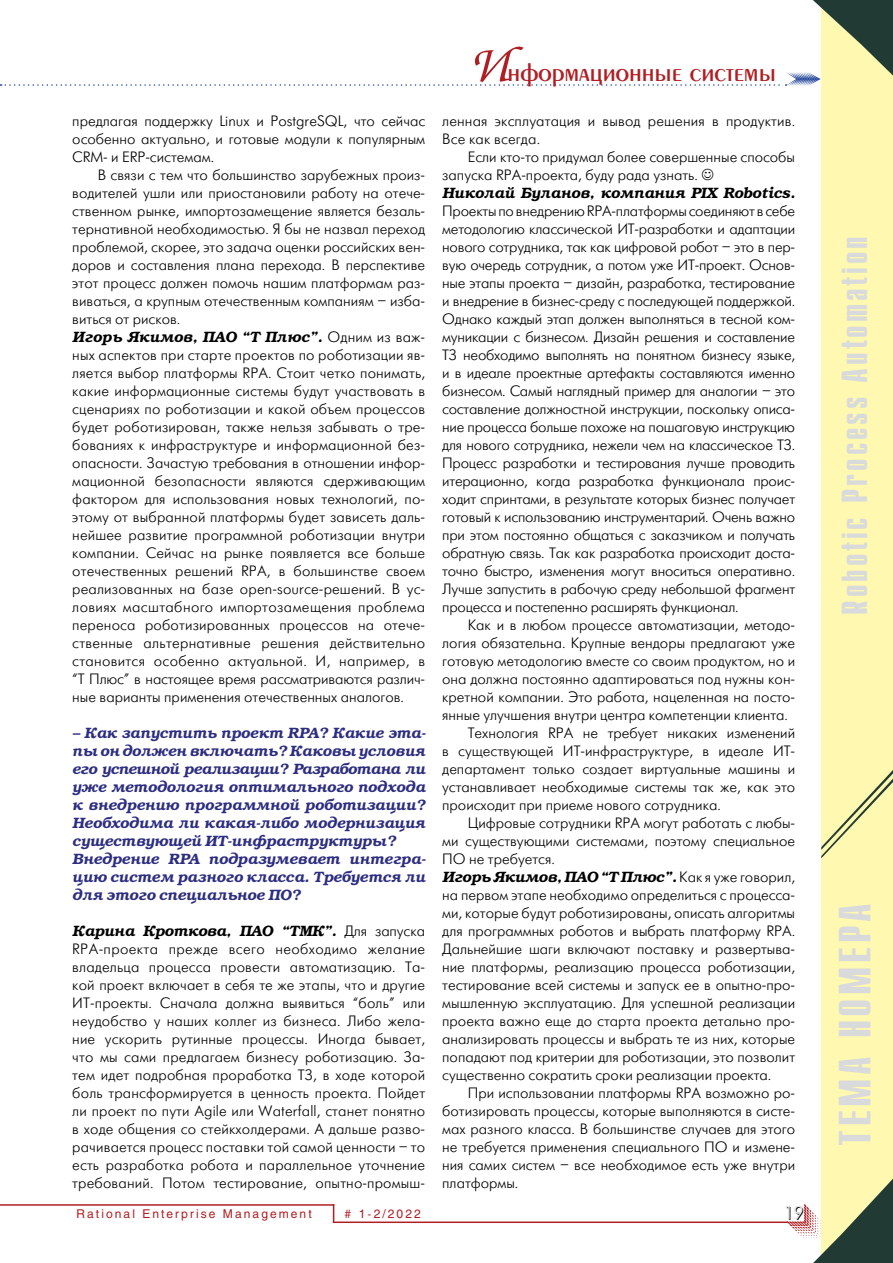
<style>
.page{position:relative;width:893px;height:1263px;background:#fff}
.page>*{position:absolute;margin:0;border:0;box-sizing:border-box;transform-origin:0 0}
.t1{font:700 45px "Compact C";letter-spacing:.08em;color:#d9dadb}
.t2{font:700 36px "Compact C";letter-spacing:.08em;color:#d9dadb}
.t3{font:27px "Penta Demi";color:#b01e23}
.t4{font:18px "Futuris Shadow C";color:#000}
.t5{font:15px/18px "Futuris Light C";color:#000;text-align:justify}
.t6{font:italic 600 15px/18px "Bookman C";color:#2d2d81}
.t7{font:italic 600 15px "Bookman C";color:#000}
.t8{font:12px "Helios";letter-spacing:.17em;color:#b01e23}
.s1{font-family:"Futuris Light C";font-weight:400;font-style:normal}
.s2{font-family:"Zapf Chancery C";font-size:54px}
</style>
<div class="page">
<hr style="left:0;top:1204px;width:334px;height:2px;background:#b01e23">
<svg style="left:333px;top:1206px;width:1px;height:15px"></svg>
<hr style="left:333px;top:1221px;width:455px;height:2px;background:#b01e23">
<div style="left:821px;top:0;width:72px;height:1263px;background:#fff8b0"></div>
<svg style="left:821px;top:770px;width:72px;height:88px"></svg>
<svg style="left:0;top:0;width:893px;height:86px"></svg>
<svg style="left:787px;top:1178px;width:106px;height:85px"></svg>
<p class="t5" style="left:72px;top:112px;width:354px">предлагая поддержку Linux и PostgreSQL, что сейчас особенно актуально, и готовые модули к популярным CRM- и ERP-системам.</p>
<p class="t5" style="left:72px;top:166px;width:354px;text-indent:26px">В связи с тем что большинство зарубежных произ&shy;водителей ушли или приостановили работу на отече&shy;ственном рынке, импортозамещение является безаль&shy;тернативной необходимостью. Я бы не назвал переход проблемой, скорее, это задача оценки российских вен&shy;доров и составления плана перехода. В перспективе этот процесс должен помочь нашим платформам раз&shy;виваться, а крупным отечественным компаниям – изба&shy;виться от рисков.</p>
<p class="t7" style="left:72px;top:328px;width:354px">Игорь Якимов, ПАО “Т Плюс”. <span class="s1">Одним из важ-</span></p>
<p class="t5" style="left:72px;top:346px;width:354px">ных аспектов при старте проектов по роботизации яв&shy;ляется выбор платформы RPA. Стоит четко понимать, какие информационные системы будут участвовать в сценариях по роботизации и какой объем процессов будет роботизирован, также нельзя забывать о тре&shy;бованиях к инфраструктуре и информационной без&shy;опасности. Зачастую требования в отношении инфор&shy;мационной безопасности являются сдерживающим фактором для использования новых технологий, по&shy;этому от выбранной платформы будет зависеть даль&shy;нейшее развитие программной роботизации внутри компании. Сейчас на рынке появляется все больше отечественных решений RPA, в большинстве своем реализованных на базе open-source-решений. В ус&shy;ловиях масштабного импортозамещения проблема переноса роботизированных процессов на отече&shy;ственные альтернативные решения действительно становится особенно актуальной. И, например, в “Т Плюс” в настоящее время рассматриваются различ&shy;ные варианты применения отечественных аналогов.</p>
<p class="t6" style="left:72px;top:724px;width:355px">– Как запустить проект RPA? Какие эта&shy;пы он должен включать? Каковы условия его успешной реализации? Разработана ли уже методология оптимального подхода к внедрению программной роботизации?<br>Необходима ли какая-либо модернизация существующей ИТ-инфраструктуры?<br>Внедрение RPA подразумевает интегра&shy;цию систем разного класса. Требуется ли для этого специальное ПО?</p>
<p class="t7" style="left:72px;top:922px;width:354px">Карина Кроткова, ПАО “ТМК”. <span class="s1">Для запуска</span></p>
<p class="t5" style="left:72px;top:940px;width:354px">RPA-проекта прежде всего необходимо желание владельца процесса провести автоматизацию. Та&shy;кой проект включает в себя те же этапы, что и другие ИТ-проекты. Сначала должна выявиться “боль” или неудобство у наших коллег из бизнеса. Либо жела&shy;ние ускорить рутинные процессы. Иногда бывает, что мы сами предлагаем бизнесу роботизацию. За&shy;тем идет подробная проработка ТЗ, в ходе которой боль трансформируется в ценность проекта. Пойдет ли проект по пути Agile или Waterfall, станет понятно в ходе общения со стейкхолдерами. А дальше разво&shy;рачивается процесс поставки той самой ценности – то есть разработка робота и параллельное уточнение требований. Потом тестирование, опытно-промыш-</p>
<p class="t8" style="left:77px;top:1207px;width:237px">Rational Enterprise Management</p>
<p class="t8" style="left:345px;top:1207px;width:78px"># 1-2/2022</p>
<h3 class="t3" style="left:469px;top:59px;width:309px"><span class="s2">И</span>нформационные системы</h3>
<p class="t5" style="left:442px;top:112px;width:354px">ленная эксплуатация и вывод решения в продуктив.<br>Все как всегда.</p>
<p class="t5" style="left:442px;top:148px;width:354px;text-indent:26px">Если кто-то придумал более совершенные способы запуска RPA-проекта, буду рада узнать.</p>
<p class="t7" style="left:442px;top:184px;width:354px">Николай Буланов, компания PIX Robotics.</p>
<p class="t5" style="left:442px;top:202px;width:354px">Проекты по внедрению RPA-платформы соединяют в себе методологию классической ИТ-разработки и адаптации нового сотрудника, так как цифровой робот – это в пер&shy;вую очередь сотрудник, а потом уже ИТ-проект. Основ&shy;ные этапы проекта – дизайн, разработка, тестирование и внедрение в бизнес-среду с последующей поддержкой.<br>Однако каждый этап должен выполняться в тесной ком&shy;муникации с бизнесом. Дизайн решения и составление ТЗ необходимо выполнять на понятном бизнесу языке, и в идеале проектные артефакты составляются именно бизнесом. Самый наглядный пример для аналогии – это составление должностной инструкции, поскольку описа&shy;ние процесса больше похоже на пошаговую инструкцию для нового сотрудника, нежели чем на классическое ТЗ.<br>Процесс разработки и тестирования лучше проводить итерационно, когда разработка функционала проис&shy;ходит спринтами, в результате которых бизнес получает готовый к использованию инструментарий. Очень важно при этом постоянно общаться с заказчиком и получать обратную связь. Так как разработка происходит доста&shy;точно быстро, изменения могут вноситься оперативно.<br>Лучше запустить в рабочую среду небольшой фрагмент процесса и постепенно расширять функционал.</p>
<p class="t5" style="left:468px;top:616px;width:329px">Как и в любом процессе автоматизации, методо-</p>
<p class="t5" style="left:442px;top:634px;width:354px">логия обязательна. Крупные вендоры предлагают уже</p>
<p class="t5" style="left:442px;top:652px;width:354px">готовую методологию вместе со своим продуктом, но и</p>
<p class="t5" style="left:442px;top:670px;width:354px">она должна постоянно адаптироваться под нужны кон-</p>
<p class="t5" style="left:442px;top:688px;width:354px">кретной компании. Это работа, нацеленная на посто-</p>
<p class="t5" style="left:442px;top:706px;width:347px">янные улучшения внутри центра компетенции клиента.</p>
<p class="t5" style="left:468px;top:724px;width:329px">Технология RPA не требует никаких изменений</p>
<p class="t5" style="left:442px;top:742px;width:354px">в существующей ИТ-инфраструктуре, в идеале ИТ-</p>
<p class="t5" style="left:442px;top:760px;width:354px">департамент только создает виртуальные машины и</p>
<p class="t5" style="left:442px;top:778px;width:354px">устанавливает необходимые системы так же, как это</p>
<p class="t5" style="left:442px;top:796px;width:280px">происходит при приеме нового сотрудника.</p>
<p class="t5" style="left:468px;top:814px;width:329px">Цифровые сотрудники RPA могут работать с любы-</p>
<p class="t5" style="left:442px;top:832px;width:354px">ми существующими системами, поэтому специальное</p>
<p class="t5" style="left:442px;top:850px;width:114px">ПО не требуется.</p>
<p class="t7" style="left:442px;top:868px;width:354px">Игорь Якимов, ПАО “Т Плюс”. <span class="s1">Как я уже говорил,</span></p>
<p class="t5" style="left:442px;top:886px;width:354px">на первом этапе необходимо определиться с процесса&shy;ми, которые будут роботизированы, описать алгоритмы для программных роботов и выбрать платформу RPA.<br>Дальнейшие шаги включают поставку и развертыва&shy;ние платформы, реализацию процесса роботизации, тестирование всей системы и запуск ее в опытно-про&shy;мышленную эксплуатацию. Для успешной реализации проекта важно еще до старта проекта детально про&shy;анализировать процессы и выбрать те из них, которые попадают под критерии для роботизации, это позволит существенно сократить сроки реализации проекта.</p>
<p class="t5" style="left:442px;top:1084px;width:354px;text-indent:26px">При использовании платформы RPA возможно ро&shy;ботизировать процессы, которые выполняются в систе&shy;мах разного класса. В большинстве случаев для этого не требуется применения специального ПО и измене&shy;ния самих систем – все необходимое есть уже внутри платформы.</p>
<p class="t4" style="left:784px;top:1204px;width:21px">19</p>
<h2 class="t2" style="left:837px;top:615px;width:380px;rotate:-90deg">Robotic Process Automation</h2>
<h1 class="t1" style="left:833px;top:1145px;width:244px;rotate:-90deg">ТЕМА НОМЕРА</h1>
</div>
